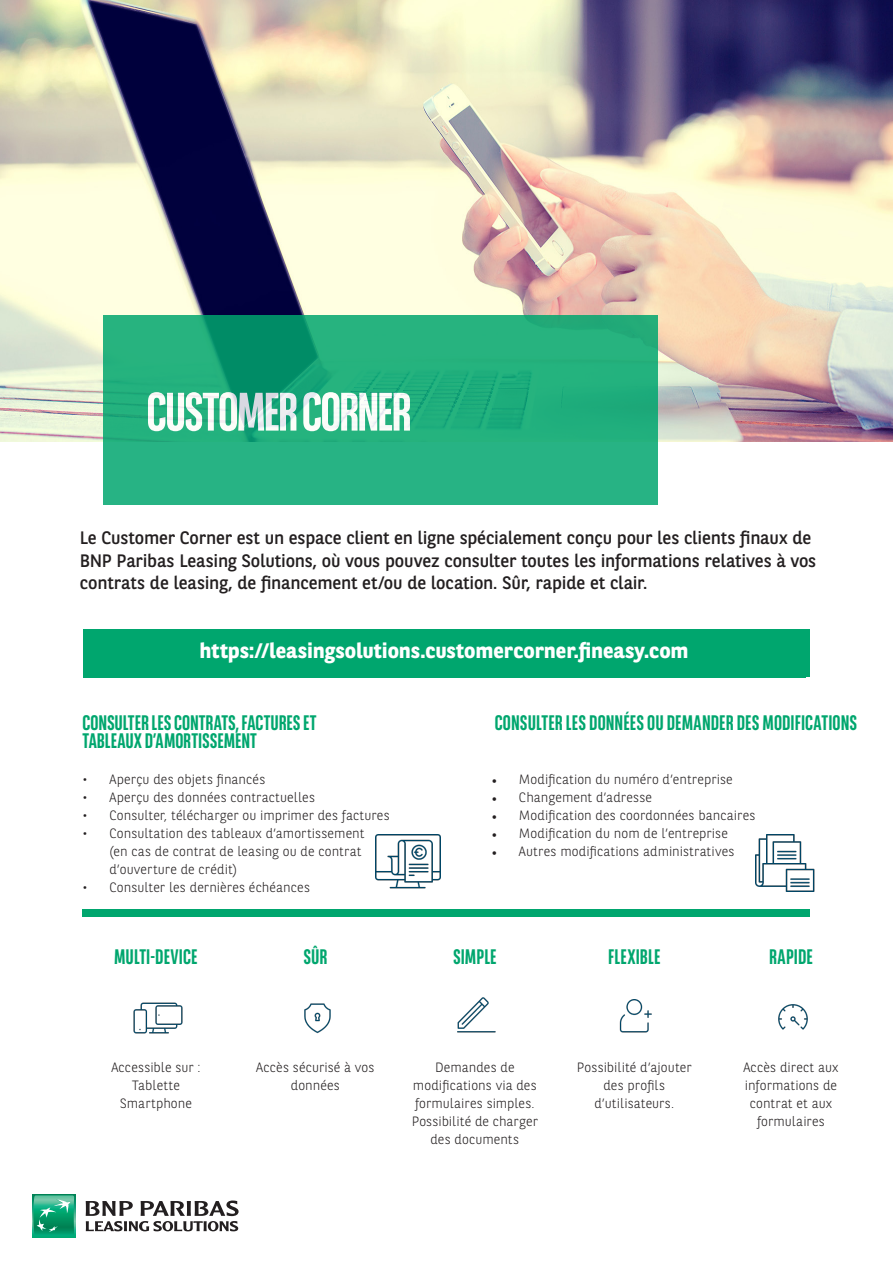
<style>
.page{position:relative;width:893px;height:1263px;background:#fff}
.page>*{position:absolute;margin:0;border:0;box-sizing:border-box;transform-origin:0 0}
.t1{font:700 54px "BNPP Sans Condensed";letter-spacing:-.04em;color:#fff}
.t2{font:700 21px/18px "BNPP Sans Condensed";letter-spacing:.005em;color:#00a66e}
.t3{font:700 21px "BNPP Sans";color:#fff}
.t4{font:18px/22.5px "BNPP Sans";letter-spacing:-.01em;color:#231f20}
.t5{font:300 13.5px/18px "BNPP Sans";letter-spacing:.01em;color:#231f20;text-align:center}
.s1{font-family:"Minion Pro";font-weight:400}
</style>
<div class="page">
<img style="left:0;top:0;width:893px;height:442px">
<svg style="left:104px;top:316px;width:554px;height:189px;background:#21ae7d"></svg>
<div style="left:84px;top:630px;width:726px;height:47px;background:#00a66e"></div>
<div style="left:83px;top:638px;width:722px;height:40px;background:#00a66e"></div>
<img style="left:376px;top:834px;width:64px;height:55px">
<img style="left:755px;top:834px;width:60px;height:58px">
<img style="left:133px;top:1002px;width:50px;height:32px">
<img style="left:304px;top:1003px;width:27px;height:31px">
<img style="left:457px;top:997px;width:39px;height:36px">
<img style="left:619px;top:999px;width:33px;height:34px">
<img style="left:778px;top:1004px;width:30px;height:26px">
<div style="left:83px;top:910px;width:727px;height:7px;background:#00a66e"></div>
<svg style="left:33px;top:1195px;width:42px;height:42px"></svg>
<svg style="left:33px;top:1195px;width:41px;height:41px;background:#2cab81"></svg>
<svg style="left:86px;top:1200px;width:153px;height:31px"></svg>
<h1 class="t1" style="left:146px;top:380px;width:267px">CUSTOMER CORNER</h1>
<p class="t4" style="left:80px;top:526px;width:738px">Le Customer Corner est un espace client en ligne spécialement conçu pour les clients finaux de<br>BNP Paribas Leasing Solutions, où vous pouvez consulter toutes les informations relatives à vos contrats de leasing, de financement et/ou de location. Sûr, rapide et clair.</p>
<p class="t3" style="left:200px;top:636px;width:490px">https://leasingsolutions.customercorner.fineasy.com</p>
<p class="t2" style="left:83px;top:714px;width:236px">CONSULTER LES CONTRATS, FACTURES ET<br>TABLEAUX D’AMORTISSEMENT</p>
<p class="t5" style="left:83px;top:769px;width:184px">• Aperçu des objets financés</p>
<p class="t5" style="left:83px;top:787px;width:234px">• Aperçu des données contractuelles</p>
<p class="t5" style="left:83px;top:805px;width:309px">• Consulter, télécharger ou imprimer des factures</p>
<p class="t5" style="left:110px;top:823px;width:257px;text-align:left;text-indent:-27px">• Consultation des tableaux d’amortissement (en cas de contrat de leasing ou de contrat d’ouverture de crédit)</p>
<p class="t5" style="left:83px;top:877px;width:229px">• Consulter les dernières échéances</p>
<p class="t2" style="left:495px;top:714px;width:364px">CONSULTER LES DONNÉES OU DEMANDER DES MODIFICATIONS</p>
<p class="t5" style="left:492px;top:769px;width:242px"><span class="s1">•</span> Modification du numéro d’entreprise</p>
<p class="t5" style="left:492px;top:787px;width:162px"><span class="s1">•</span> Changement d’adresse</p>
<p class="t5" style="left:492px;top:805px;width:265px"><span class="s1">•</span> Modification des coordonnées bancaires</p>
<p class="t5" style="left:492px;top:823px;width:238px"><span class="s1">•</span> Modification du nom de l’entreprise</p>
<p class="t5" style="left:492px;top:841px;width:244px"><span class="s1">•</span> Autres modifications administratives</p>
<p class="t2" style="left:114px;top:948px;width:85px">MULTI-DEVICE</p>
<p class="t2" style="left:303px;top:948px;width:26px">SÛR</p>
<p class="t2" style="left:453px;top:948px;width:45px">SIMPLE</p>
<p class="t2" style="left:608px;top:948px;width:54px">FLEXIBLE</p>
<p class="t2" style="left:769px;top:948px;width:45px">RAPIDE</p>
<p class="t5" style="left:111px;top:1057px;width:91px">Accessible sur :<br>Tablette</p>
<p class="t5" style="left:120px;top:1093px;width:74px">Smartphone</p>
<p class="t5" style="left:256px;top:1057px;width:120px">Accès sécurisé à vos données</p>
<p class="t5" style="left:413px;top:1057px;width:125px">Demandes de modifications via des formulaires simples.</p>
<p class="t5" style="left:412px;top:1111px;width:128px">Possibilité de charger</p>
<p class="t5" style="left:430px;top:1129px;width:90px">des documents</p>
<p class="t5" style="left:577px;top:1057px;width:116px">Possibilité d’ajouter des profils d’utilisateurs.</p>
<p class="t5" style="left:743px;top:1057px;width:97px">Accès direct aux informations de contrat et aux formulaires</p>
</div>
